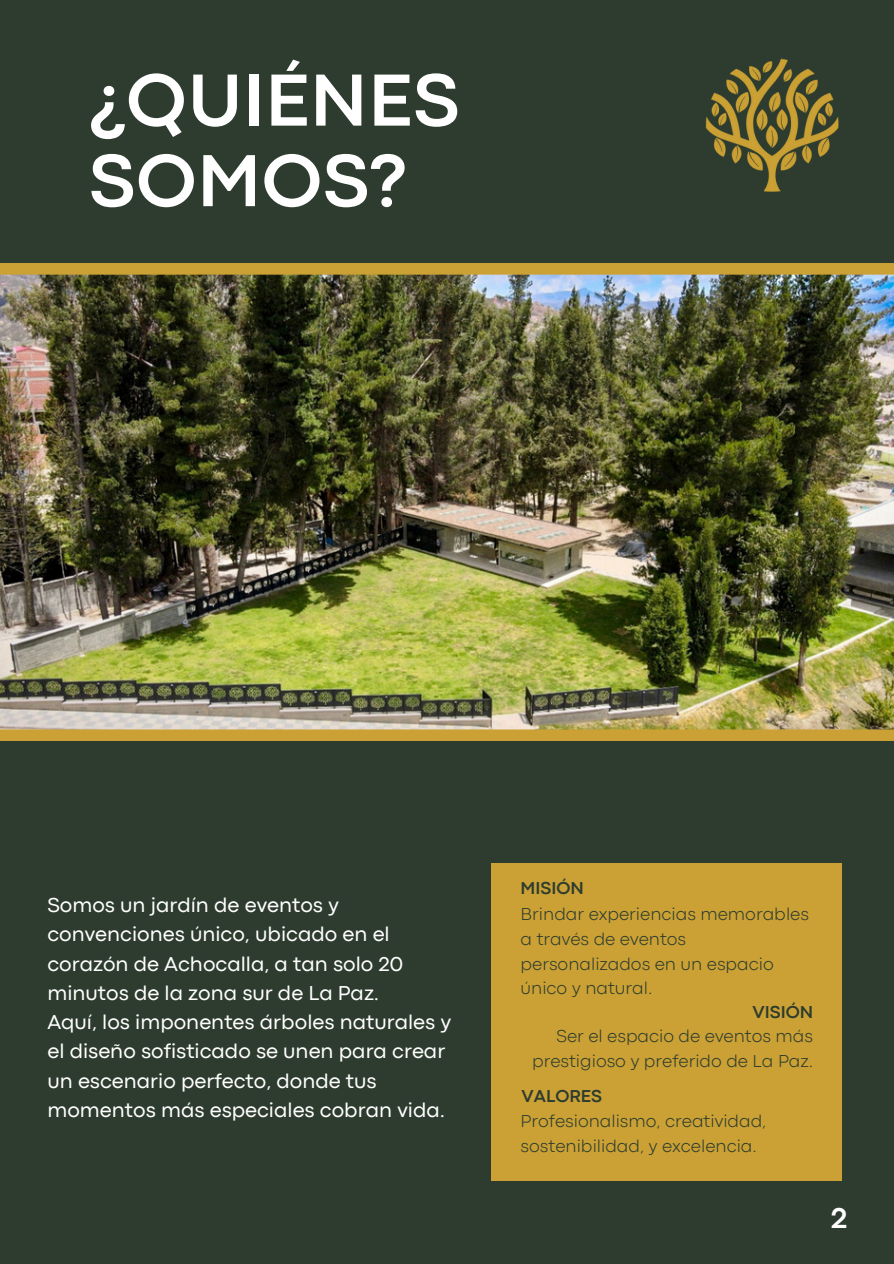
<style>
.page{position:relative;width:894px;height:1264px;background:#fff}
.page>*{position:absolute;margin:0;border:0;box-sizing:border-box;transform-origin:0 0}
.t1{font:700 76.8px/80.6px "Codec Pro";letter-spacing:.01em;color:#fff}
.t2{font:700 30px "Codec Pro";color:#fff}
.t3{font:21px/29.2px "Codec Pro";color:#fff}
.t4{font:300 18px/24.8px "Codec Pro";color:#2d3c2e}
.t5{font:700 18px "Codec Pro";color:#2d3c2e}
</style>
<div class="page">
<div style="left:0;top:0;width:893px;height:1263px;background:#2d3c2e"></div>
<div style="left:491px;top:863px;width:351px;height:317px;background:#cba135"></div>
<img style="left:705px;top:58px;width:134px;height:134px">
<img style="left:0;top:263px;width:893px;height:477px">
<p class="t1" style="left:89px;top:65px;width:372px">¿QUIÉNES<br>SOMOS?</p>
<p class="t3" style="left:47px;top:892px;width:405px">Somos un jardín de eventos y convenciones único, ubicado en el corazón de Achocalla, a tan solo 20 minutos de la zona sur de La Paz.<br>Aquí, los imponentes árboles naturales y el diseño sofisticado se unen para crear un escenario perfecto, donde tus momentos más especiales cobran vida.</p>
<p class="t5" style="left:520px;top:881px;width:65px">MISIÓN</p>
<h1 class="t4" style="left:520px;top:903px;width:290px">Brindar experiencias memorables a través de eventos personalizados en un espacio único y natural.</h1>
<h2 class="t5" style="left:752px;top:1005px;width:62px">VISIÓN</h2>
<p class="t4" style="left:532px;top:1025px;width:282px;text-align:right">Ser el espacio de eventos más prestigioso y preferido de La Paz.</p>
<p class="t5" style="left:521px;top:1090px;width:82px">VALORES</p>
<p class="t4" style="left:520px;top:1110px;width:247px">Profesionalismo, creatividad, sostenibilidad, y excelencia.</p>
<p class="t2" style="left:830px;top:1207px;width:18px">2</p>
</div>
